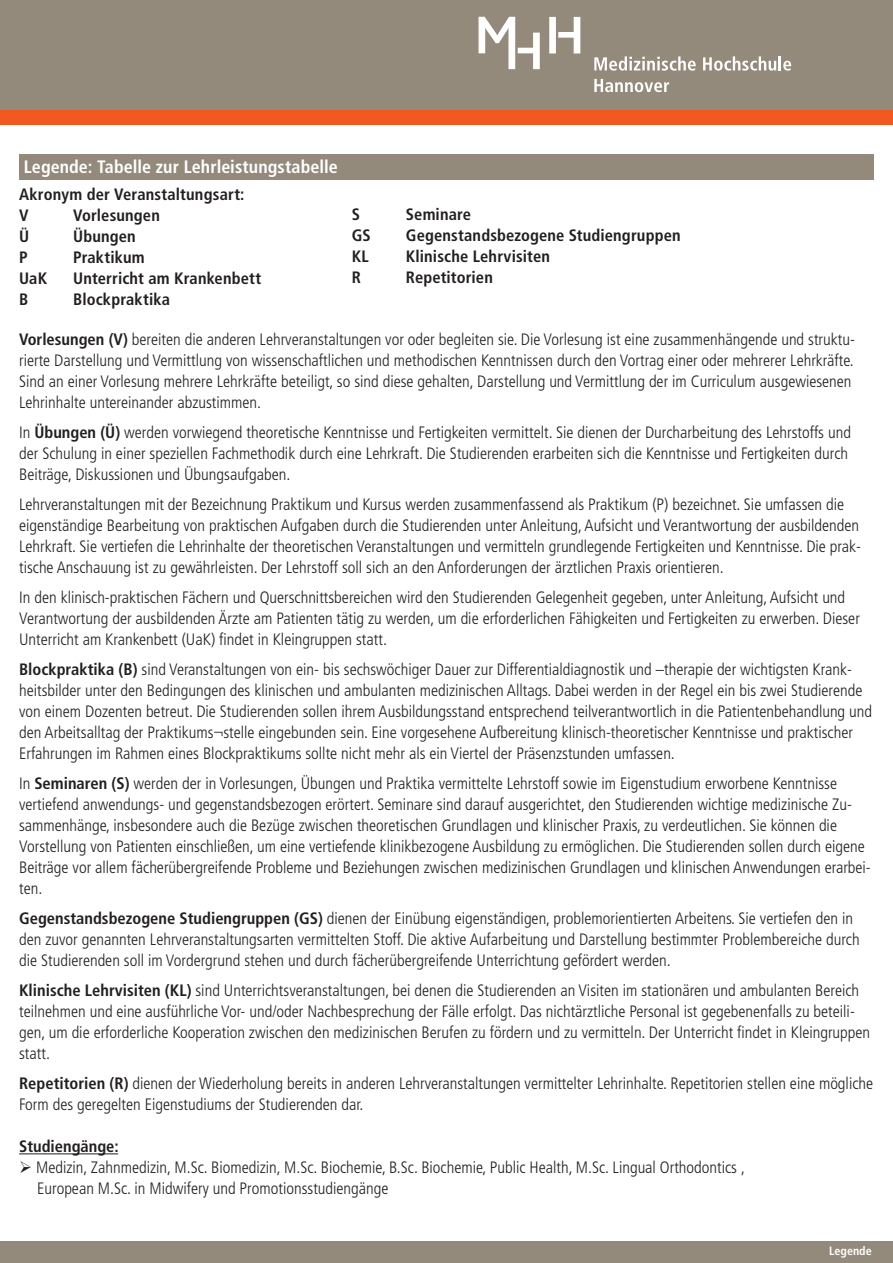
<style>
.page{position:relative;width:893px;height:1263px;background:#fff}
.page>*{position:absolute;margin:0;border:0;box-sizing:border-box;transform-origin:0 0}
.t1{font:700 condensed 18px "Frutiger LT Std";letter-spacing:.005em;color:#fff}
.t2{font:300 condensed 16.5px/21px "Frutiger LT Std";color:#231f20}
.t3{font:700 condensed 16.5px/21px "Frutiger LT Std";letter-spacing:.005em;color:#231f20}
.t4{font:700 condensed 12px "Frutiger LT Std";color:#fff}
.s1{font-weight:700}
</style>
<div class="page">
<div style="left:0;top:0;width:893px;height:110px;background:#948a7c"></div>
<div style="left:0;top:110px;width:893px;height:15px;background:#f15921"></div>
<div style="left:0;top:1241px;width:893px;height:22px;background:#948a7c"></div>
<svg style="left:479px;top:17px;width:61px;height:52px"></svg>
<svg style="left:549px;top:17px;width:31px;height:36px"></svg>
<svg style="left:594px;top:56px;width:102px;height:15px"></svg>
<svg style="left:703px;top:56px;width:88px;height:15px"></svg>
<svg style="left:594px;top:79px;width:75px;height:13px"></svg>
<div style="left:19px;top:154px;width:855px;height:26px;background:#948a7c"></div>
<hr style="left:19px;top:1153px;width:99px;height:1px;background:#231f20">
<p class="t1" style="left:24px;top:156px;width:315px">Legende: Tabelle zur Lehrleistungstabelle</p>
<p class="t3" style="left:19px;top:184px;width:227px">Akronym der Veranstaltungsart:<br>V</p>
<p class="t3" style="left:73px;top:205px;width:88px">Vorlesungen</p>
<p class="t3" style="left:19px;top:226px;width:12px">Ü</p>
<p class="t3" style="left:73px;top:226px;width:64px">Übungen</p>
<p class="t3" style="left:19px;top:247px;width:10px">P</p>
<p class="t3" style="left:73px;top:247px;width:73px">Praktikum</p>
<p class="t3" style="left:19px;top:268px;width:30px">UaK</p>
<p class="t3" style="left:73px;top:268px;width:190px">Unterricht am Krankenbett</p>
<p class="t3" style="left:19px;top:289px;width:11px">B</p>
<p class="t3" style="left:73px;top:289px;width:98px">Blockpraktika</p>
<p class="t3" style="left:352px;top:204px;width:10px">S</p>
<p class="t3" style="left:406px;top:204px;width:67px">Seminare</p>
<p class="t3" style="left:352px;top:225px;width:20px">GS</p>
<p class="t3" style="left:406px;top:225px;width:276px">Gegenstandsbezogene Studiengruppen</p>
<p class="t3" style="left:352px;top:246px;width:19px">KL</p>
<p class="t3" style="left:406px;top:246px;width:146px">Klinische Lehrvisiten</p>
<p class="t3" style="left:352px;top:267px;width:11px">R</p>
<p class="t3" style="left:406px;top:267px;width:89px">Repetitorien</p>
<p class="t2" style="left:19px;top:329px;width:837px"><span class="s1">Vorlesungen (V)</span> bereiten die anderen Lehrveranstaltungen vor oder begleiten sie. Die Vorlesung ist eine zusammenhängende und struktu&shy;rierte Darstellung und Vermittlung von wissenschaftlichen und methodischen Kenntnissen durch den Vortrag einer oder mehrerer Lehrkräfte.<br>Sind an einer Vorlesung mehrere Lehrkräfte beteiligt, so sind diese gehalten, Darstellung und Vermittlung der im Curriculum ausgewiesenen Lehrinhalte untereinander abzustimmen.</p>
<p class="t2" style="left:19px;top:422px;width:833px">In <span class="s1">Übungen (Ü)</span> werden vorwiegend theoretische Kenntnisse und Fertigkeiten vermittelt. Sie dienen der Durcharbeitung des Lehrstoffs und der Schulung in einer speziellen Fachmethodik durch eine Lehrkraft. Die Studierenden erarbeiten sich die Kenntnisse und Fertigkeiten durch<br>Beiträge, Diskussionen und Übungsaufgaben.</p>
<p class="t2" style="left:19px;top:494px;width:843px">Lehrveranstaltungen mit der Bezeichnung Praktikum und Kursus werden zusammenfassend als Praktikum (P) bezeichnet. Sie umfassen die eigenständige Bearbeitung von praktischen Aufgaben durch die Studierenden unter Anleitung, Aufsicht und Verantwortung der ausbildenden Lehrkraft. Sie vertiefen die Lehrinhalte der theoretischen Veranstaltungen und vermitteln grundlegende Fertigkeiten und Kenntnisse. Die prak&shy;tische Anschauung ist zu gewährleisten. Der Lehrstoff soll sich an den Anforderungen der ärztlichen Praxis orientieren.</p>
<p class="t2" style="left:19px;top:587px;width:842px">In den klinisch-praktischen Fächern und Querschnittsbereichen wird den Studierenden Gelegenheit gegeben, unter Anleitung, Aufsicht und<br>Verantwortung der ausbildenden Ärzte am Patienten tätig zu werden, um die erforderlichen Fähigkeiten und Fertigkeiten zu erwerben. Dieser<br>Unterricht am Krankenbett (UaK) findet in Kleingruppen statt.</p>
<p class="t2" style="left:19px;top:659px;width:854px"><span class="s1">Blockpraktika (B)</span> sind Veranstaltungen von ein- bis sechswöchiger Dauer zur Differentialdiagnostik und –therapie der wichtigsten Krank&shy;heitsbilder unter den Bedingungen des klinischen und ambulanten medizinischen Alltags. Dabei werden in der Regel ein bis zwei Studierende von einem Dozenten betreut. Die Studierenden sollen ihrem Ausbildungsstand entsprechend teilverantwortlich in die Patientenbehandlung und den Arbeitsalltag der Praktikums¬stelle eingebunden sein. Eine vorgesehene Aufbereitung klinisch-theoretischer Kenntnisse und praktischer Erfahrungen im Rahmen eines Blockpraktikums sollte nicht mehr als ein Viertel der Präsenzstunden umfassen.</p>
<p class="t2" style="left:19px;top:773px;width:853px">In <span class="s1">Seminaren (S)</span> werden der in Vorlesungen, Übungen und Praktika vermittelte Lehrstoff sowie im Eigenstudium erworbene Kenntnisse vertiefend anwendungs- und gegenstandsbezogen erörtert. Seminare sind darauf ausgerichtet, den Studierenden wichtige medizinische Zu&shy;sammenhänge, insbesondere auch die Bezüge zwischen theoretischen Grundlagen und klinischer Praxis, zu verdeutlichen. Sie können die Vorstellung von Patienten einschließen, um eine vertiefende klinikbezogene Ausbildung zu ermöglichen. Die Studierenden sollen durch eigene Beiträge vor allem fächerübergreifende Probleme und Beziehungen zwischen medizinischen Grundlagen und klinischen Anwendungen erarbei&shy;ten.</p>
<p class="t2" style="left:19px;top:908px;width:842px"><span class="s1">Gegenstandsbezogene Studiengruppen (GS)</span> dienen der Einübung eigenständigen, problemorientierten Arbeitens. Sie vertiefen den in den zuvor genannten Lehrveranstaltungsarten vermittelten Stoff. Die aktive Aufarbeitung und Darstellung bestimmter Problembereiche durch die Studierenden soll im Vordergrund stehen und durch fächerübergreifende Unterrichtung gefördert werden.</p>
<p class="t2" style="left:19px;top:980px;width:853px"><span class="s1">Klinische Lehrvisiten (KL)</span> sind Unterrichtsveranstaltungen, bei denen die Studierenden an Visiten im stationären und ambulanten Bereich teilnehmen und eine ausführliche Vor- und/oder Nachbesprechung der Fälle erfolgt. Das nichtärztliche Personal ist gegebenenfalls zu beteili&shy;gen, um die erforderliche Kooperation zwischen den medizinischen Berufen zu fördern und zu vermitteln. Der Unterricht findet in Kleingruppen statt.</p>
<p class="t2" style="left:19px;top:1073px;width:855px"><span class="s1">Repetitorien (R)</span> dienen der Wiederholung bereits in anderen Lehrveranstaltungen vermittelter Lehrinhalte. Repetitorien stellen eine mögliche<br>Form des geregelten Eigenstudiums der Studierenden dar.</p>
<p class="t3" style="left:19px;top:1136px;width:101px">Studiengänge:</p>
<p class="t2" style="left:37px;top:1157px;width:709px;text-indent:-18px">➢ Medizin, Zahnmedizin, M.Sc. Biomedizin, M.Sc. Biochemie, B.Sc. Biochemie, Public Health, M.Sc. Lingual Orthodontics ,<br>European M.Sc. in Midwifery und Promotionsstudiengänge</p>
<p class="t4" style="left:829px;top:1244px;width:44px">Legende</p>
</div>
